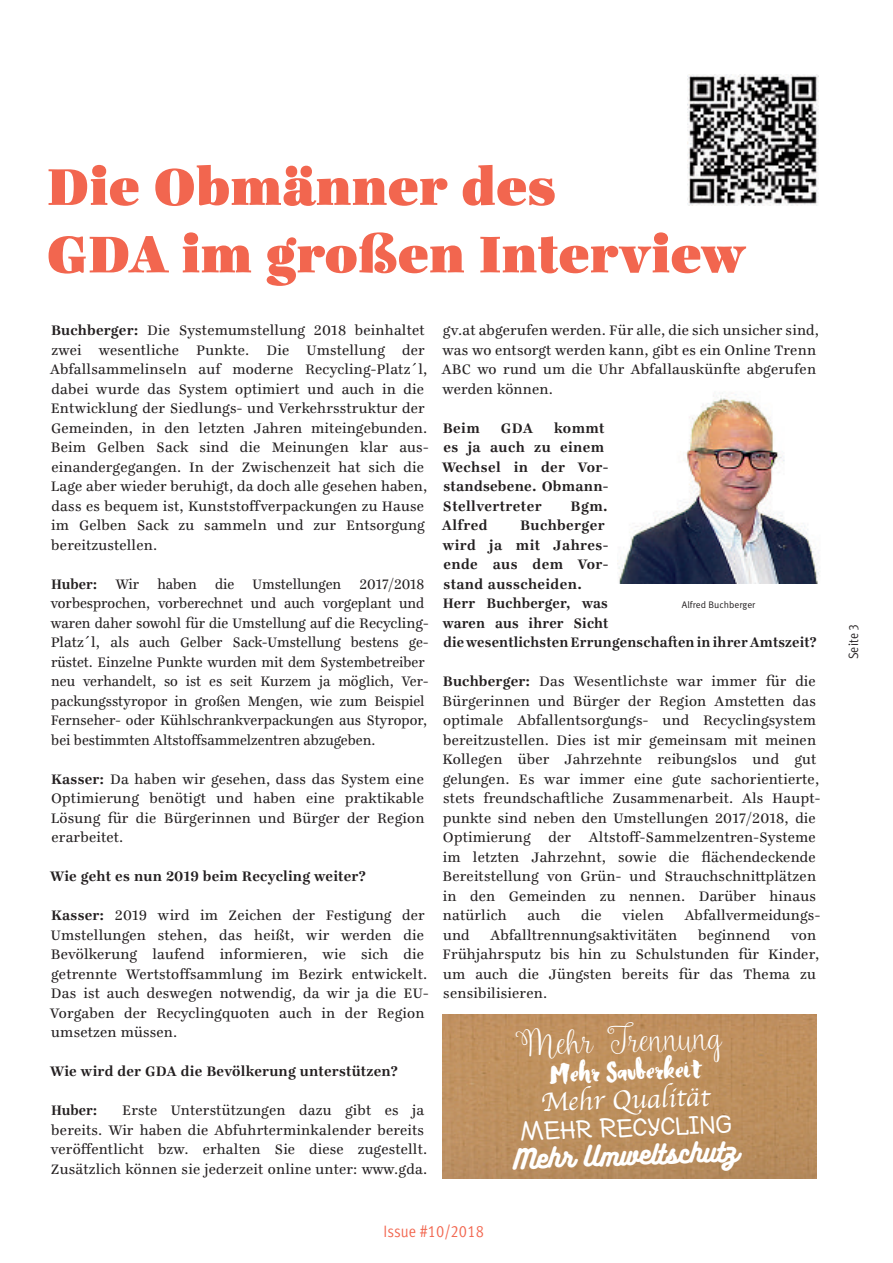
<style>
.page{position:relative;width:893px;height:1263px;background:#fff}
.page>*{position:absolute;margin:0;border:0;box-sizing:border-box;transform-origin:0 0}
.t1{font:900 56.25px/67.5px "Ingeborg";color:#f2664f}
.t2{font:27.6px "Heather";color:#fff}
.t3{font:27.6px "Apple Chancery";color:#fff}
.t4{font:expanded 27px "Nexa Rust Handmade";color:#fff}
.t5{font:25.2px "Bukhari Script";color:#fff}
.t6{font:25.2px "Amelia";color:#fff}
.t7{font:16.5px "Meta Cond Normal LF";letter-spacing:.01em;color:#f2664f}
.t8{font:15px/19.5px "Ingeborg";letter-spacing:.015em;color:#231f20}
.t9{font:15px/19.5px "Ingeborg";letter-spacing:.015em;color:#231f20;scale:.96 1}
.t10{font:700 15px/19.5px "Ingeborg";letter-spacing:.015em;color:#231f20}
.t11{font:700 15px "Ingeborg";letter-spacing:.015em;color:#231f20;scale:.96 1}
.t12{font:13.5px "Meta Cond Normal LF";letter-spacing:.01em;color:#231f20}
.t13{font:9.45px "Meta Normal LF";letter-spacing:.01em;color:#231f20}
.s1{font-weight:700}
</style>
<div class="page">
<img style="left:617px;top:393px;width:202px;height:190px">
<img style="left:443px;top:1015px;width:373px;height:163px">
<img style="left:687px;top:75px;width:131px;height:131px">
<h1 class="t1" style="left:47px;top:154px;width:699px">Die Obmänner des<br>GDA im großen Interview</h1>
<p class="t8" style="left:50px;top:322px;width:380px"><span class="s1">Buchberger:</span> Die Systemumstellung 2018 beinhaltet zwei wesentliche Punkte. Die Umstellung der Abfallsammelinseln auf moderne Recycling-Platz´l, dabei wurde das System optimiert und auch in die Entwicklung der Siedlungs- und Verkehrsstruktur der Gemeinden, in den letzten Jahren miteingebunden.<br>Beim Gelben Sack sind die Meinungen klar aus&shy;einandergegangen. In der Zwischenzeit hat sich die Lage aber wieder beruhigt, da doch alle gesehen haben, dass es bequem ist, Kunststoffverpackungen zu Hause im Gelben Sack zu sammeln und zur Entsorgung bereitzustellen.</p>
<p class="t9" style="left:51px;top:576px;width:395px"><span class="s1">Huber:</span> Wir haben die Umstellungen 2017/2018 vorbesprochen, vorberechnet und auch vorgeplant und waren daher sowohl für die Umstellung auf die Recycling-Platz´l, als auch Gelber Sack-Umstellung bestens ge&shy;rüstet. Einzelne Punkte wurden mit dem Systembetreiber neu verhandelt, so ist es seit Kurzem ja möglich, Ver&shy;packungsstyropor in großen Mengen, wie zum Beispiel Fernseher- oder Kühlschrankverpackungen aus Styropor, bei bestimmten Altstoffsammelzentren abzugeben.</p>
<p class="t8" style="left:51px;top:771px;width:375px;text-align:justify"><span class="s1">Kasser:</span> Da haben wir gesehen, dass das System eine Optimierung benötigt und haben eine praktikable Lösung für die Bürgerinnen und Bürger der Region erarbeitet.</p>
<p class="t10" style="left:50px;top:866px;width:317px">Wie geht es nun 2019 beim Recycling weiter?</p>
<p class="t8" style="left:50px;top:907px;width:380px"><span class="s1">Kasser:</span> 2019 wird im Zeichen der Festigung der Umstellungen stehen, das heißt, wir werden die Bevölkerung laufend informieren, wie sich die getrennte Wertstoffsammlung im Bezirk entwickelt.<br>Das ist auch deswegen notwendig, da wir ja die EU-Vorgaben der Recyclingquoten auch in der Region umsetzen müssen.</p>
<p class="t10" style="left:50px;top:1061px;width:349px">Wie wird der GDA die Bevölkerung unterstützen?</p>
<p class="t11" style="left:51px;top:1101px;width:50px">Huber:</p>
<p class="t8" style="left:442px;top:322px;width:379px">gv.at abgerufen werden. Für alle, die sich unsicher sind, was wo entsorgt werden kann, gibt es ein Online Trenn ABC wo rund um die Uhr Abfallauskünfte abgerufen werden können.</p>
<p class="t10" style="left:443px;top:418px;width:38px">Beim</p>
<p class="t10" style="left:501px;top:418px;width:34px">GDA</p>
<p class="t10" style="left:442px;top:418px;width:168px;text-indent:112px">kommt es ja auch zu einem<br>Wechsel in der Vor&shy;standsebene. Obmann-<br>Stellvertreter</p>
<p class="t10" style="left:571px;top:496px;width:39px">Bgm.</p>
<p class="t10" style="left:442px;top:515px;width:47px">Alfred</p>
<p class="t10" style="left:443px;top:515px;width:375px;text-indent:77px">Buchberger<br>wird ja mit Jahres-<br>ende aus dem Vor-<br>stand ausscheiden.<br>Herr Buchberger, was<br>waren aus ihrer Sicht<br>die wesentlichstenErrungenschaften in ihrerAmtszeit?</p>
<p class="t8" style="left:442px;top:673px;width:379px"><span class="s1">Buchberger:</span> Das Wesentlichste war immer für die Bürgerinnen und Bürger der Region Amstetten das optimale Abfallentsorgungs- und Recyclingsystem bereitzustellen. Dies ist mir gemeinsam mit meinen Kollegen über Jahrzehnte reibungslos und gut gelungen. Es war immer eine gute sachorientierte, stets freundschaftliche Zusammenarbeit. Als Haupt&shy;punkte sind neben den Umstellungen 2017/2018, die Optimierung der Altstoff-Sammelzentren-Systeme im letzten Jahrzehnt, sowie die flächendeckende Bereitstellung von Grün- und Strauchschnittplätzen in den Gemeinden zu nennen. Darüber hinaus natürlich</p>
<p class="t13" style="left:682px;top:599px;width:75px">Alfred Buchberger</p>
<p class="t8" style="left:527px;top:907px;width:34px">auch</p>
<p class="t8" style="left:581px;top:907px;width:22px">die</p>
<p class="t8" style="left:622px;top:907px;width:43px">vielen</p>
<p class="t8" style="left:684px;top:907px;width:137px">Abfallvermeidungs-</p>
<p class="t8" style="left:443px;top:927px;width:28px">und</p>
<p class="t8" style="left:490px;top:927px;width:188px">Abfalltrennungsaktivitäten</p>
<p class="t8" style="left:698px;top:927px;width:74px">beginnend</p>
<p class="t8" style="left:442px;top:927px;width:378px;text-indent:349px">von<br>Frühjahrsputz bis hin zu Schulstunden für Kinder, um auch die Jüngsten bereits für das Thema zu sensibilisieren.</p>
<h3 class="t6" style="left:515px;top:1032px;width:209px;rotate:-2deg">Mehr Trennung</h3>
<h2 class="t2" style="left:548px;top:1059px;width:156px;rotate:-2deg">Mehr Sauberkeit</h2>
<h2 class="t3" style="left:540px;top:1080px;width:171px;rotate:-2deg">Mehr Qualität</h2>
<h3 class="t4" style="left:520px;top:1116px;width:213px;rotate:-2deg">Mehr Recycling</h3>
<h3 class="t5" style="left:513px;top:1145px;width:226px;rotate:-2deg">Mehr Umweltschutz</h3>
<p class="t8" style="left:51px;top:1102px;width:378px;text-indent:71px">Erste Unterstützungen dazu gibt es ja bereits. Wir haben die Abfuhrterminkalender bereits veröffentlicht bzw. erhalten Sie diese zugestellt.<br>Zusätzlich können sie jederzeit online unter: www.gda.</p>
<p class="t7" style="left:383px;top:1222px;width:102px">Issue #10/2018</p>
<p class="t12" style="left:846px;top:659px;width:37px;rotate:-90deg">Seite 3</p>
</div>
